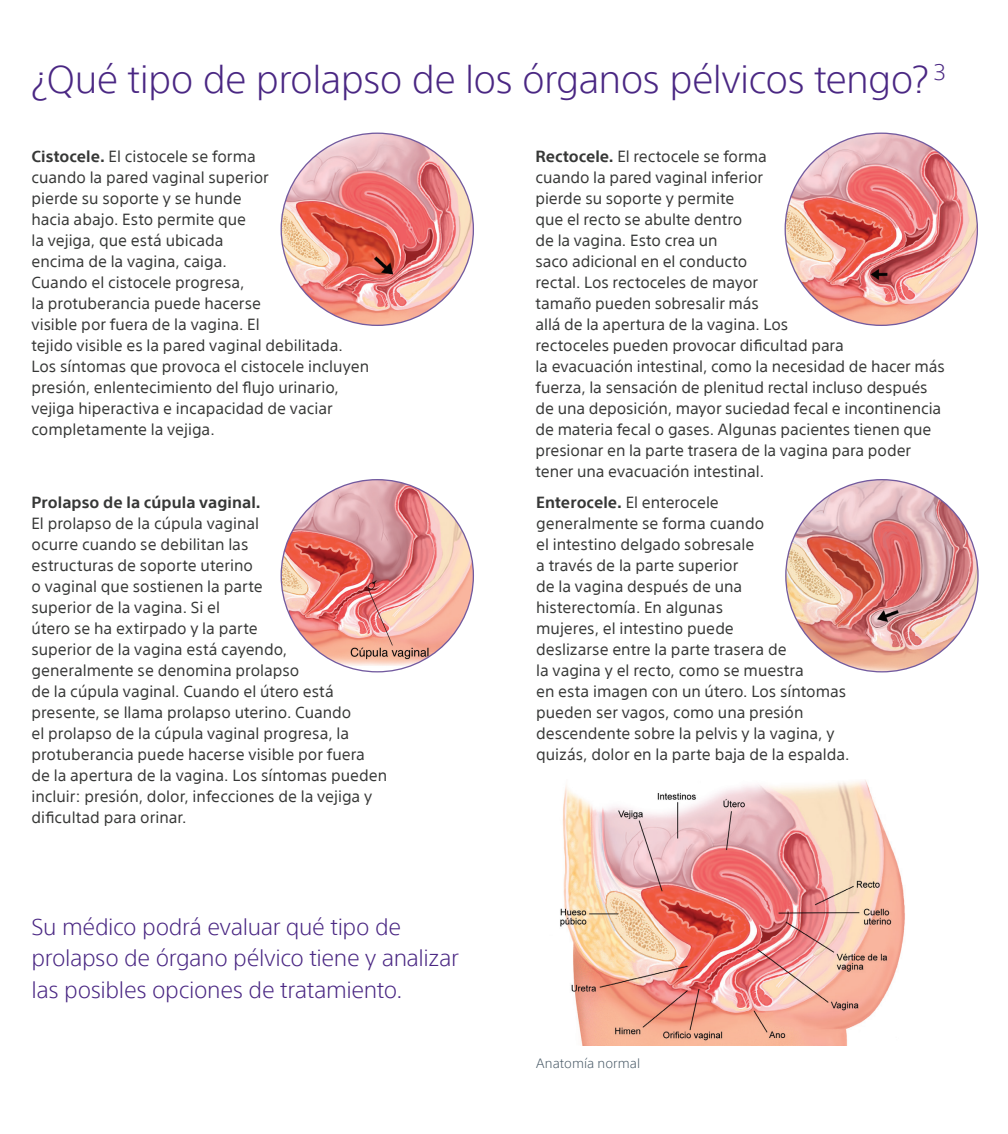
<style>
.page{position:relative;width:1008px;height:1134px;background:#fff}
.page>*{position:absolute;margin:0;border:0;box-sizing:border-box;transform-origin:0 0}
.t1{font:300 38.5px "SST";letter-spacing:-.02em;color:#4a2783}
.Intro{font:300 22.75px/31.5px "SST";letter-spacing:-.015em;color:#4a2783}
.Body{font:15.75px/21px "SST";color:#373837}
.Callout{font:300 13.12px "SST";letter-spacing:.005em;color:#475865}
.s1{font-weight:700}
</style>
<div class="page">
<img style="left:281px;top:133px;width:192px;height:192px;border-radius:96px">
<img style="left:281px;top:480px;width:192px;height:192px;border-radius:96px">
<img style="left:785px;top:133px;width:192px;height:192px;border-radius:96px">
<img style="left:786px;top:480px;width:192px;height:192px;border-radius:96px">
<img style="left:560px;top:780px;width:345px;height:265px">
<h1 class="t1" style="left:32px;top:56px;width:916px">¿Qué tipo de prolapso de los órganos pélvicos tengo? <sup>3</sup></h1>
<p class="Body" style="left:32px;top:146px;width:339px"><span class="s1">Cistocele.</span> El cistocele se forma<br>cuando la pared vaginal superior<br>pierde su soporte y se hunde<br>hacia abajo. Esto permite que<br>la vejiga, que está ubicada<br>encima de la vagina, caiga.<br>Cuando el cistocele progresa,<br>la protuberancia puede hacerse<br>visible por fuera de la vagina. El<br>tejido visible es la pared vaginal debilitada.<br>Los síntomas que provoca el cistocele incluyen presión, enlentecimiento del flujo urinario, vejiga hiperactiva e incapacidad de vaciar completamente la vejiga.</p>
<p class="Body" style="left:32px;top:492px;width:357px"><span class="s1">Prolapso de la cúpula vaginal.<br></span>El prolapso de la cúpula vaginal<br>ocurre cuando se debilitan las<br>estructuras de soporte uterino<br>o vaginal que sostienen la parte<br>superior de la vagina. Si el<br>útero se ha extirpado y la parte<br>superior de la vagina está cayendo, generalmente se denomina prolapso<br>de la cúpula vaginal. Cuando el útero está presente, se llama prolapso uterino. Cuando<br>el prolapso de la cúpula vaginal progresa, la protuberancia puede hacerse visible por fuera de la apertura de la vagina. Los síntomas pueden incluir: presión, dolor, infecciones de la vejiga y dificultad para orinar.</p>
<p class="Intro" style="left:32px;top:911px;width:429px">Su médico podrá evaluar qué tipo de prolapso de órgano pélvico tiene y analizar las posibles opciones de tratamiento.</p>
<p class="Body" style="left:536px;top:146px;width:411px"><span class="s1">Rectocele.</span> El rectocele se forma<br>cuando la pared vaginal inferior<br>pierde su soporte y permite<br>que el recto se abulte dentro<br>de la vagina. Esto crea un<br>saco adicional en el conducto<br>rectal. Los rectoceles de mayor<br>tamaño pueden sobresalir más<br>allá de la apertura de la vagina. Los<br>rectoceles pueden provocar dificultad para<br>la evacuación intestinal, como la necesidad de hacer más fuerza, la sensación de plenitud rectal incluso después de una deposición, mayor suciedad fecal e incontinencia de materia fecal o gases. Algunas pacientes tienen que presionar en la parte trasera de la vagina para poder tener una evacuación intestinal.</p>
<p class="Body" style="left:536px;top:492px;width:315px"><span class="s1">Enterocele.</span> El enterocele<br>generalmente se forma cuando<br>el intestino delgado sobresale<br>a través de la parte superior<br>de la vagina después de una histerectomía. En algunas<br>mujeres, el intestino puede<br>deslizarse entre la parte trasera de<br>la vagina y el recto, como se muestra<br>en esta imagen con un útero. Los síntomas pueden ser vagos, como una presión descendente sobre la pelvis y la vagina, y quizás, dolor en la parte baja de la espalda.</p>
<p class="Callout" style="left:536px;top:1056px;width:106px">Anatomía normal</p>
</div>
